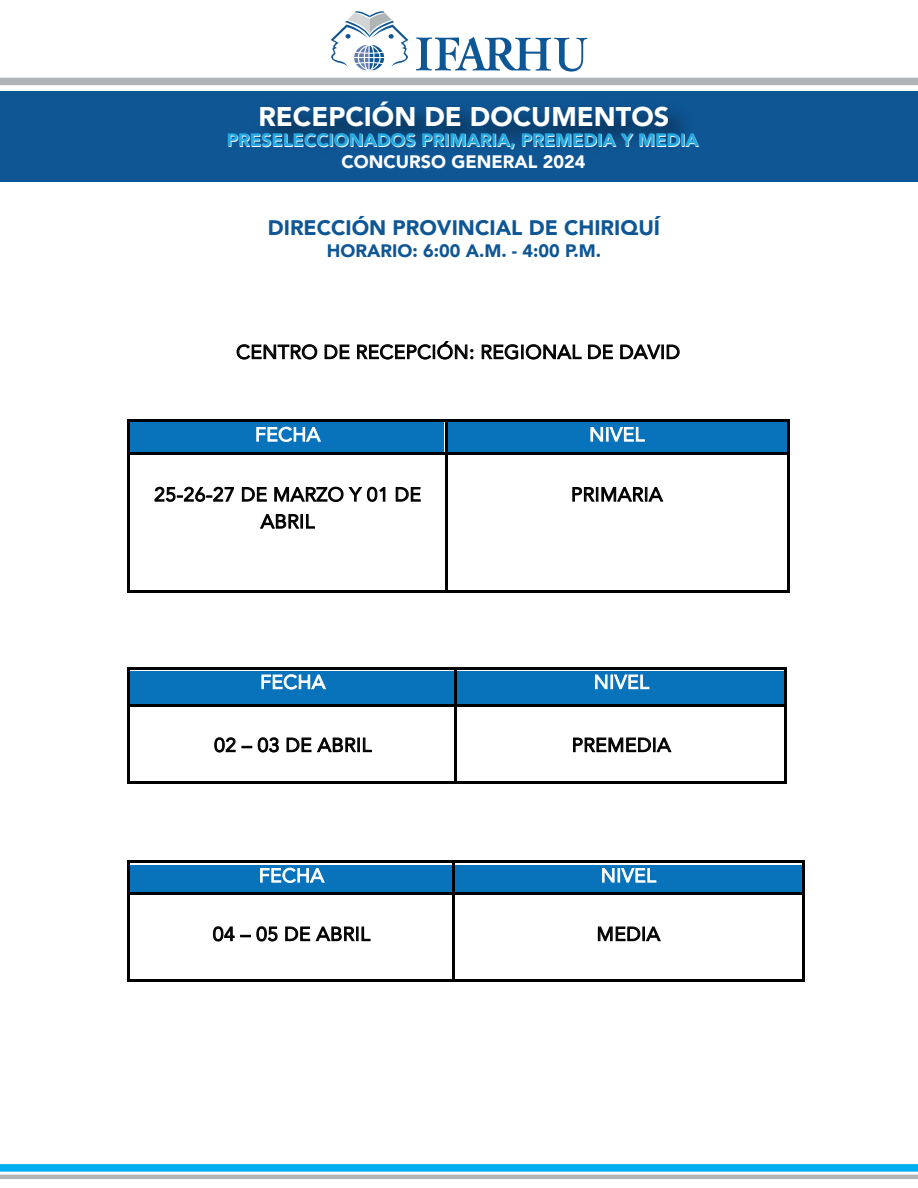
<style>
.page{position:relative;width:918px;height:1188px;background:#fff}
.page>*{position:absolute;margin:0;border:0;box-sizing:border-box;transform-origin:0 0}
.t1{font:900 27px "Avenir";color:#fff}
.t2{font:900 21px "Avenir";color:#0f5695}
.t3{font:19.05px/27px "Avenir";letter-spacing:.02em;color:#000001;text-align:center}
.t4{font:19.05px "Avenir";letter-spacing:.02em;color:#fff}
.t5{font:900 18px/21.6px "Avenir";color:#fff;text-align:center}
.t6{font:900 18px "Avenir";color:#0f5695}
</style>
<div class="page">
<div style="left:0;top:91px;width:918px;height:91px;background:#0f5695"></div>
<svg style="left:416px;top:37px;width:171px;height:35px"></svg>
<svg style="left:331px;top:11px;width:77px;height:59px"></svg>
<div style="left:0;top:78px;width:918px;height:7px;background:#afb4b7"></div>
<hr style="left:0;top:1175px;width:918px;height:4px;background:#afb4b7">
<div style="left:0;top:1164px;width:918px;height:8px;background:#00aeef"></div>
<svg style="left:236px;top:344px;width:82px;height:16px"></svg>
<svg style="left:324px;top:344px;width:26px;height:16px"></svg>
<svg style="left:357px;top:341px;width:117px;height:19px"></svg>
<svg style="left:481px;top:344px;width:38px;height:16px"></svg>
<div style="left:521px;top:345px;width:3px;height:14px;border:1px solid #000001"></div>
<svg style="left:525px;top:344px;width:88px;height:16px"></svg>
<svg style="left:620px;top:344px;width:60px;height:16px"></svg>
<div style="left:130px;top:422px;width:313px;height:30px;background:#0873bb"></div>
<svg style="left:256px;top:426px;width:65px;height:16px"></svg>
<div style="left:448px;top:422px;width:339px;height:30px;background:#0873bb"></div>
<svg style="left:590px;top:427px;width:55px;height:15px"></svg>
<hr style="left:130px;top:419px;width:315px;height:3px;background:#000001">
<hr style="left:448px;top:419px;width:339px;height:3px;background:#000001">
<hr style="left:127px;top:422px;width:3px;height:30px;background:#000001">
<hr style="left:445px;top:422px;width:3px;height:30px;background:#000001">
<hr style="left:787px;top:422px;width:3px;height:30px;background:#000001">
<svg style="left:154px;top:486px;width:80px;height:16px"></svg>
<svg style="left:241px;top:487px;width:26px;height:15px"></svg>
<svg style="left:274px;top:486px;width:112px;height:16px"></svg>
<svg style="left:395px;top:487px;width:26px;height:15px"></svg>
<svg style="left:260px;top:514px;width:55px;height:15px"></svg>
<svg style="left:572px;top:487px;width:92px;height:15px"></svg>
<hr style="left:130px;top:452px;width:315px;height:3px;background:#000001">
<hr style="left:448px;top:452px;width:339px;height:3px;background:#000001">
<hr style="left:127px;top:455px;width:3px;height:135px;background:#000001">
<hr style="left:130px;top:590px;width:315px;height:3px;background:#000001">
<hr style="left:445px;top:455px;width:3px;height:135px;background:#000001">
<hr style="left:448px;top:590px;width:339px;height:3px;background:#000001">
<hr style="left:787px;top:455px;width:3px;height:135px;background:#000001">
<div style="left:130px;top:671px;width:324px;height:33px;background:#0873bb"></div>
<svg style="left:261px;top:674px;width:65px;height:16px"></svg>
<div style="left:457px;top:671px;width:327px;height:33px;background:#0873bb"></div>
<svg style="left:595px;top:674px;width:55px;height:16px"></svg>
<hr style="left:130px;top:667px;width:324px;height:3px;background:#000001">
<hr style="left:457px;top:667px;width:327px;height:3px;background:#000001">
<hr style="left:127px;top:670px;width:3px;height:34px;background:#000001">
<hr style="left:454px;top:670px;width:3px;height:34px;background:#000001">
<hr style="left:784px;top:670px;width:3px;height:34px;background:#000001">
<svg style="left:214px;top:737px;width:65px;height:16px"></svg>
<svg style="left:286px;top:737px;width:86px;height:16px"></svg>
<svg style="left:573px;top:737px;width:99px;height:16px"></svg>
<hr style="left:130px;top:704px;width:324px;height:3px;background:#000001">
<hr style="left:457px;top:704px;width:327px;height:3px;background:#000001">
<hr style="left:127px;top:707px;width:3px;height:74px;background:#000001">
<hr style="left:130px;top:781px;width:324px;height:3px;background:#000001">
<hr style="left:454px;top:707px;width:3px;height:74px;background:#000001">
<hr style="left:457px;top:781px;width:327px;height:3px;background:#000001">
<hr style="left:784px;top:707px;width:3px;height:74px;background:#000001">
<div style="left:130px;top:865px;width:322px;height:27px;background:#0873bb"></div>
<svg style="left:260px;top:867px;width:65px;height:16px"></svg>
<div style="left:455px;top:865px;width:347px;height:27px;background:#0873bb"></div>
<svg style="left:602px;top:868px;width:55px;height:15px"></svg>
<hr style="left:130px;top:860px;width:322px;height:3px;background:#000001">
<hr style="left:455px;top:860px;width:347px;height:3px;background:#000001">
<hr style="left:127px;top:863px;width:3px;height:29px;background:#000001">
<hr style="left:452px;top:863px;width:3px;height:29px;background:#000001">
<hr style="left:802px;top:863px;width:3px;height:29px;background:#000001">
<svg style="left:213px;top:926px;width:65px;height:16px"></svg>
<svg style="left:285px;top:926px;width:86px;height:16px"></svg>
<svg style="left:597px;top:926px;width:64px;height:16px"></svg>
<hr style="left:130px;top:892px;width:322px;height:3px;background:#000001">
<hr style="left:455px;top:892px;width:347px;height:3px;background:#000001">
<hr style="left:127px;top:895px;width:3px;height:84px;background:#000001">
<hr style="left:130px;top:979px;width:322px;height:3px;background:#000001">
<hr style="left:452px;top:895px;width:3px;height:84px;background:#000001">
<hr style="left:455px;top:979px;width:347px;height:3px;background:#000001">
<hr style="left:802px;top:895px;width:3px;height:84px;background:#000001">
<h1 class="t1" style="left:258px;top:93px;width:412px">RECEPCIÓN DE DOCUMENTOS</h1>
<p class="t5" style="left:227px;top:129px;width:473px">PRESELECCIONADOS PRIMARIA, PREMEDIA Y MEDIA<br>CONCURSO GENERAL 2024</p>
<p class="t2" style="left:268px;top:210px;width:394px">DIRECCIÓN PROVINCIAL DE CHIRIQUÍ</p>
<p class="t6" style="left:327px;top:235px;width:276px">HORARIO: 6:00 A.M. - 4:00 P.M.</p>
<p class="t3" style="left:236px;top:339px;width:445px">CENTRO DE RECEPCIÓN: REGIONAL DE DAVID</p>
<p class="t4" style="left:255px;top:423px;width:67px">FECHA</p>
<p class="t4" style="left:589px;top:423px;width:57px">NIVEL</p>
<p class="t3" style="left:154px;top:481px;width:268px">25-26-27 DE MARZO Y 01 DE<br>ABRIL</p>
<p class="t3" style="left:571px;top:481px;width:93px">PRIMARIA</p>
<p class="t4" style="left:260px;top:671px;width:67px">FECHA</p>
<p class="t4" style="left:594px;top:671px;width:57px">NIVEL</p>
<p class="t3" style="left:214px;top:732px;width:159px">02 – 03 DE ABRIL</p>
<p class="t3" style="left:572px;top:732px;width:100px">PREMEDIA</p>
<p class="t4" style="left:259px;top:864px;width:67px">FECHA</p>
<p class="t4" style="left:601px;top:864px;width:57px">NIVEL</p>
<p class="t3" style="left:213px;top:921px;width:159px">04 – 05 DE ABRIL</p>
<p class="t3" style="left:597px;top:921px;width:65px">MEDIA</p>
</div>
